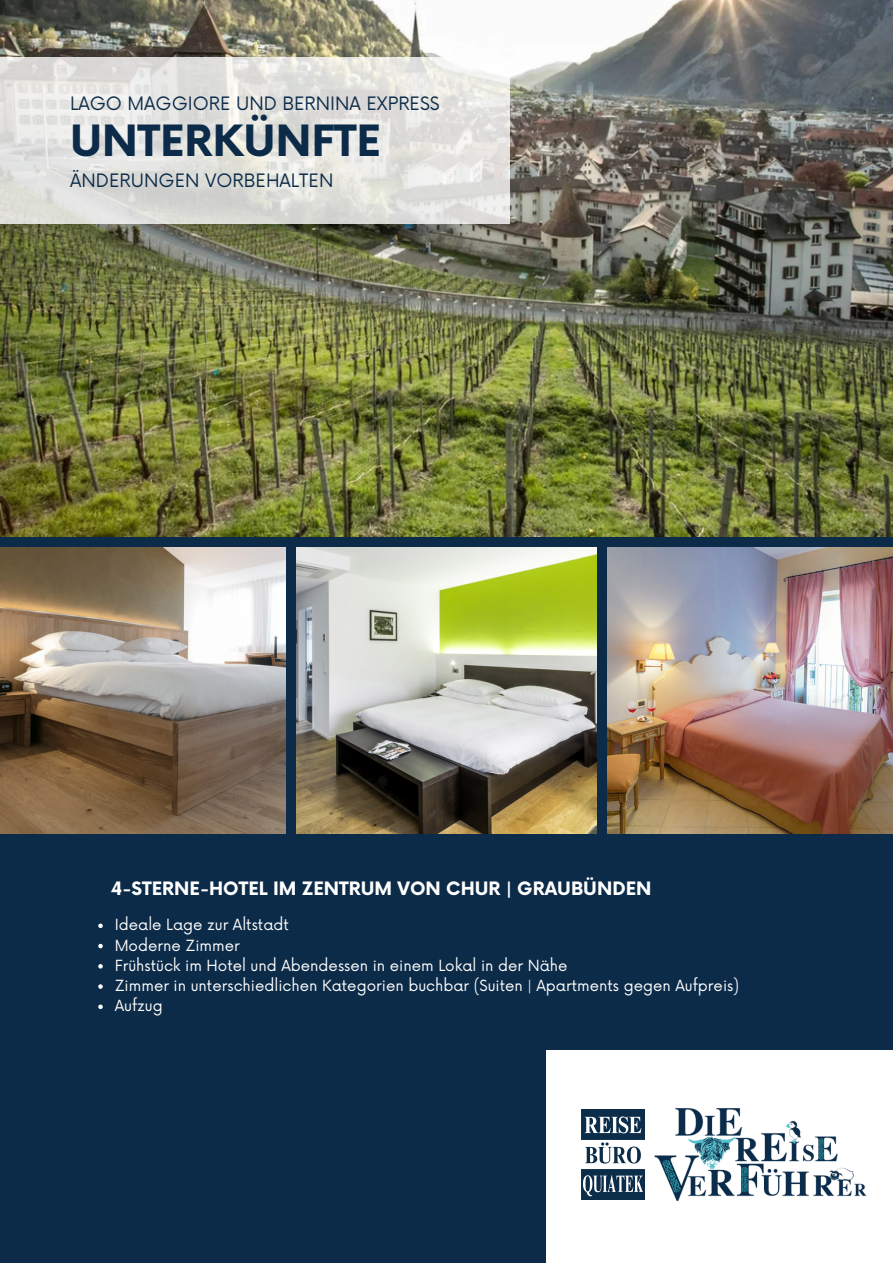
<style>
.page{position:relative;width:893px;height:1264px;background:#fff}
.page>*{position:absolute;margin:0;border:0;box-sizing:border-box;transform-origin:0 0}
.t1{font:700 42px "Now";color:#0c2b49}
.t2{font:18px "Now";color:#0c2b49}
.t3{font:700 18px "Now";color:#fff}
.t4{font:15px "Now";color:#fff}
</style>
<div class="page">
<div style="left:0;top:0;width:892px;height:1262px;background:#0c2b49"></div>
<img style="left:607px;top:547px;width:285px;height:286px">
<img style="left:0;top:547px;width:286px;height:286px">
<img style="left:297px;top:547px;width:299px;height:286px">
<img style="left:0;top:0;width:892px;height:536px">
<svg style="left:0;top:58px;width:509px;height:166px;background:#e2e2de"></svg>
<div style="left:545px;top:1050px;width:347px;height:212px;background:#fff"></div>
<svg style="left:98px;top:923px;width:5px;height:5px"></svg>
<svg style="left:98px;top:943px;width:5px;height:5px"></svg>
<svg style="left:98px;top:964px;width:5px;height:4px"></svg>
<svg style="left:98px;top:984px;width:5px;height:4px"></svg>
<svg style="left:98px;top:1004px;width:5px;height:5px"></svg>
<img style="left:654px;top:1108px;width:213px;height:93px">
<img style="left:581px;top:1109px;width:63px;height:90px">
<p class="t2" style="left:70px;top:93px;width:371px">LAGO MAGGIORE UND BERNINA EXPRESS</p>
<p class="t1" style="left:70px;top:118px;width:312px">UNTERKÜNFTE</p>
<p class="t2" style="left:70px;top:170px;width:265px">ÄNDERUNGEN VORBEHALTEN</p>
<p class="t3" style="left:111px;top:878px;width:542px">4-STERNE-HOTEL IM ZENTRUM VON CHUR | GRAUBÜNDEN</p>
<p class="t4" style="left:115px;top:916px;width:176px">Ideale Lage zur Altstadt</p>
<p class="t4" style="left:115px;top:936px;width:127px">Moderne Zimmer</p>
<p class="t4" style="left:115px;top:957px;width:454px">Frühstück im Hotel und Abendessen in einem Lokal in der Nähe</p>
<p class="t4" style="left:115px;top:977px;width:625px">Zimmer in unterschiedlichen Kategorien buchbar (Suiten | Apartments gegen Aufpreis)</p>
<p class="t4" style="left:115px;top:997px;width:50px">Aufzug</p>
</div>
